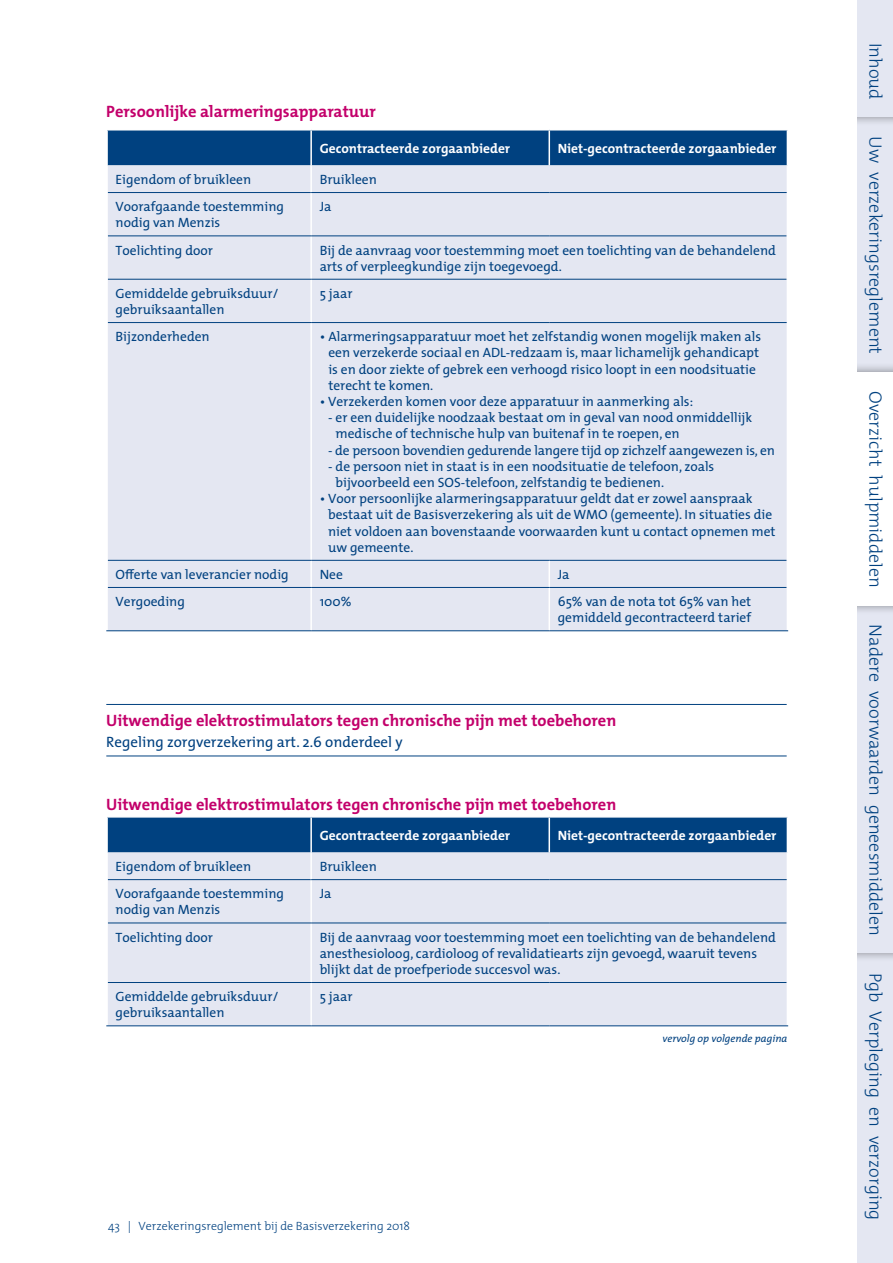
<style>
.page{position:relative;width:893px;height:1263px;background:#fff}
.page>*{position:absolute;margin:0;border:0;box-sizing:border-box;transform-origin:0 0}
.t1{font:300 18px "The Mix";color:#004180}
.t2{font:700 16.5px "The Mix";color:#c3006b}
.t3{font:15px "The Mix";color:#004180}
.t4{font:13.5px/16.2px "The Mix";color:#004180}
.t5{font:700 13.5px "The Mix";color:#fff}
.t6{font:300 12px "The Mix";color:#004180}
.t7{font:italic 10.5px "The Mix";color:#004180}
</style>
<div class="page">
<hr style="left:106px;top:704px;width:681px;height:1px;background:#004180">
<hr style="left:106px;top:756px;width:681px;height:1px;background:#004180">
<div style="left:108px;top:193px;width:679px;height:437px;background:#e4e7f2"></div>
<hr style="left:310px;top:193px;width:2px;height:43px;background:#fff">
<hr style="left:310px;top:236px;width:2px;height:43px;background:#fff">
<hr style="left:310px;top:279px;width:2px;height:43px;background:#fff">
<hr style="left:310px;top:323px;width:2px;height:237px;background:#fff">
<hr style="left:310px;top:560px;width:2px;height:27px;background:#fff">
<svg style="left:549px;top:561px;width:1px;height:26px"></svg>
<hr style="left:310px;top:588px;width:2px;height:42px;background:#fff">
<hr style="left:549px;top:588px;width:1px;height:42px;background:#fff">
<hr style="left:108px;top:236px;width:203px;height:1px;background:#004180">
<hr style="left:311px;top:236px;width:238px;height:1px;background:#004180">
<hr style="left:549px;top:236px;width:238px;height:1px;background:#004180">
<hr style="left:108px;top:279px;width:203px;height:1px;background:#004180">
<hr style="left:311px;top:279px;width:238px;height:1px;background:#004180">
<hr style="left:549px;top:279px;width:238px;height:1px;background:#004180">
<hr style="left:108px;top:322px;width:203px;height:1px;background:#004180">
<hr style="left:108px;top:560px;width:203px;height:1px;background:#004180">
<hr style="left:311px;top:560px;width:238px;height:1px;background:#004180">
<hr style="left:549px;top:560px;width:238px;height:1px;background:#004180">
<hr style="left:108px;top:587px;width:203px;height:1px;background:#004180">
<hr style="left:311px;top:587px;width:238px;height:1px;background:#004180">
<hr style="left:549px;top:587px;width:238px;height:1px;background:#004180">
<hr style="left:311px;top:322px;width:238px;height:1px;background:#004180">
<hr style="left:549px;top:322px;width:238px;height:1px;background:#004180">
<hr style="left:106px;top:630px;width:205px;height:1px;background:#004180">
<hr style="left:311px;top:630px;width:238px;height:1px;background:#004180">
<hr style="left:549px;top:630px;width:239px;height:1px;background:#004180">
<svg style="left:107px;top:130px;width:681px;height:63px;background:#658bb2"></svg>
<hr style="left:311px;top:192px;width:238px;height:1px;background:#004180">
<hr style="left:549px;top:192px;width:238px;height:1px;background:#004180">
<div style="left:108px;top:880px;width:679px;height:145px;background:#e4e7f2"></div>
<hr style="left:310px;top:880px;width:2px;height:43px;background:#fff">
<hr style="left:310px;top:923px;width:2px;height:59px;background:#fff">
<hr style="left:310px;top:983px;width:2px;height:42px;background:#fff">
<hr style="left:108px;top:923px;width:203px;height:1px;background:#004180">
<hr style="left:311px;top:923px;width:238px;height:1px;background:#004180">
<hr style="left:549px;top:923px;width:238px;height:1px;background:#004180">
<hr style="left:108px;top:982px;width:203px;height:1px;background:#004180">
<hr style="left:311px;top:982px;width:238px;height:1px;background:#004180">
<hr style="left:549px;top:982px;width:238px;height:1px;background:#004180">
<hr style="left:106px;top:1025px;width:205px;height:1px;background:#004180">
<hr style="left:311px;top:1025px;width:238px;height:1px;background:#004180">
<hr style="left:549px;top:1025px;width:239px;height:1px;background:#004180">
<svg style="left:107px;top:817px;width:681px;height:63px;background:#658bb2"></svg>
<hr style="left:311px;top:879px;width:238px;height:1px;background:#004180">
<hr style="left:549px;top:879px;width:238px;height:1px;background:#004180">
<div style="left:845px;top:952px;width:48px;height:311px;background:#e4e7f2"></div>
<div style="left:845px;top:606px;width:48px;height:346px;background:#e4e7f2"></div>
<div style="left:845px;top:117px;width:48px;height:255px;background:#e4e7f2"></div>
<div style="left:835px;top:363px;width:58px;height:252px;background:#000;opacity:.4"></div>
<div style="left:845px;top:372px;width:48px;height:234px;background:#fff"></div>
<div style="left:835px;top:0;width:58px;height:126px;background:#000;opacity:.4"></div>
<div style="left:845px;top:0;width:48px;height:117px;background:#e4e7f2"></div>
<div style="left:829px;top:0;width:28px;height:1263px;background:#fff"></div>
<p class="t2" style="left:106px;top:98px;width:271px">Persoonlijke alarmeringsapparatuur</p>
<p class="t5" style="left:320px;top:137px;width:192px">Gecontracteerde zorgaanbieder</p>
<p class="t5" style="left:558px;top:137px;width:220px">Niet-gecontracteerde zorgaanbieder</p>
<p class="t4" style="left:116px;top:171px;width:137px">Eigendom of bruikleen</p>
<p class="t4" style="left:320px;top:171px;width:59px">Bruikleen</p>
<p class="t4" style="left:116px;top:198px;width:170px">Voorafgaande toestemming nodig van Menzis</p>
<p class="t4" style="left:320px;top:198px;width:13px">Ja</p>
<p class="t4" style="left:116px;top:241px;width:99px">Toelichting door</p>
<p class="t4" style="left:320px;top:241px;width:458px">Bij de aanvraag voor toestemming moet een toelichting van de behandelend arts of verpleegkundige zijn toegevoegd.</p>
<p class="t4" style="left:116px;top:285px;width:164px">Gemiddelde gebruiksduur/ gebruiksaantallen</p>
<p class="t4" style="left:320px;top:285px;width:34px">5 jaar</p>
<p class="t4" style="left:116px;top:328px;width:96px">Bijzonderheden</p>
<p class="t4" style="left:328px;top:328px;width:434px;text-indent:-9px">• Alarmeringsapparatuur moet het zelfstandig wonen mogelijk maken als een verzekerde sociaal en ADL-redzaam is, maar lichamelijk gehandicapt is en door ziekte of gebrek een verhoogd risico loopt in een noodsituatie terecht te komen.</p>
<p class="t4" style="left:320px;top:393px;width:375px">• Verzekerden komen voor deze apparatuur in aanmerking als:</p>
<p class="t4" style="left:336px;top:409px;width:418px;text-indent:-7px">- er een duidelijke noodzaak bestaat om in geval van nood onmiddellijk medische of technische hulp van buitenaf in te roepen, en</p>
<p class="t4" style="left:328px;top:441px;width:448px">- de persoon bovendien gedurende langere tijd op zichzelf aangewezen is, en</p>
<p class="t4" style="left:336px;top:458px;width:380px;text-indent:-7px">- de persoon niet in staat is in een noodsituatie de telefoon, zoals bijvoorbeeld een SOS-telefoon, zelfstandig te bedienen.</p>
<p class="t4" style="left:328px;top:490px;width:449px;text-indent:-8px">• Voor persoonlijke alarmeringsapparatuur geldt dat er zowel aanspraak bestaat uit de Basisverzekering als uit de WMO (gemeente). In situaties die niet voldoen aan bovenstaande voorwaarden kunt u contact opnemen met uw gemeente.</p>
<p class="t4" style="left:116px;top:566px;width:175px">Offerte van leverancier nodig</p>
<p class="t4" style="left:320px;top:566px;width:25px">Nee</p>
<p class="t4" style="left:558px;top:566px;width:13px">Ja</p>
<p class="t4" style="left:116px;top:593px;width:71px">Vergoeding</p>
<p class="t4" style="left:320px;top:593px;width:33px">100%</p>
<p class="t4" style="left:558px;top:593px;width:195px">65% van de nota tot 65% van het gemiddeld gecontracteerd tarief</p>
<p class="t2" style="left:106px;top:707px;width:512px">Uitwendige elektrostimulators tegen chronische pijn met toebehoren</p>
<p class="t3" style="left:106px;top:729px;width:298px">Regeling zorgverzekering art. 2.6 onderdeel y</p>
<p class="t2" style="left:106px;top:791px;width:512px">Uitwendige elektrostimulators tegen chronische pijn met toebehoren</p>
<p class="t5" style="left:320px;top:824px;width:192px">Gecontracteerde zorgaanbieder</p>
<p class="t5" style="left:558px;top:824px;width:220px">Niet-gecontracteerde zorgaanbieder</p>
<p class="t4" style="left:116px;top:858px;width:137px">Eigendom of bruikleen</p>
<p class="t4" style="left:320px;top:858px;width:59px">Bruikleen</p>
<p class="t4" style="left:116px;top:885px;width:170px">Voorafgaande toestemming nodig van Menzis</p>
<p class="t4" style="left:320px;top:885px;width:13px">Ja</p>
<p class="t4" style="left:116px;top:928px;width:99px">Toelichting door</p>
<p class="t4" style="left:320px;top:928px;width:458px">Bij de aanvraag voor toestemming moet een toelichting van de behandelend anesthesioloog, cardioloog of revalidatiearts zijn gevoegd, waaruit tevens blijkt dat de proefperiode succesvol was.</p>
<p class="t4" style="left:116px;top:988px;width:164px">Gemiddelde gebruiksduur/ gebruiksaantallen</p>
<p class="t4" style="left:320px;top:988px;width:34px">5 jaar</p>
<p class="t7" style="left:662px;top:1030px;width:127px">vervolg op volgende pagina</p>
<p class="t6" style="left:108px;top:1216px;width:304px">43 | Verzekeringsreglement bij de Basisverzekering 2018</p>
<h1 class="t1" style="left:890px;top:43px;width:58px;rotate:90deg">Inhoud</h1>
<h1 class="t1" style="left:890px;top:136px;width:219px;rotate:90deg">Uw verzekeringsreglement</h1>
<h1 class="t1" style="left:890px;top:391px;width:198px;rotate:90deg">Overzicht hulpmiddelen</h1>
<h1 class="t1" style="left:890px;top:624px;width:313px;rotate:90deg">Nadere voorwaarden geneesmiddelen</h1>
<h1 class="t1" style="left:890px;top:972px;width:249px;rotate:90deg">Pgb Verpleging en verzorging</h1>
</div>
